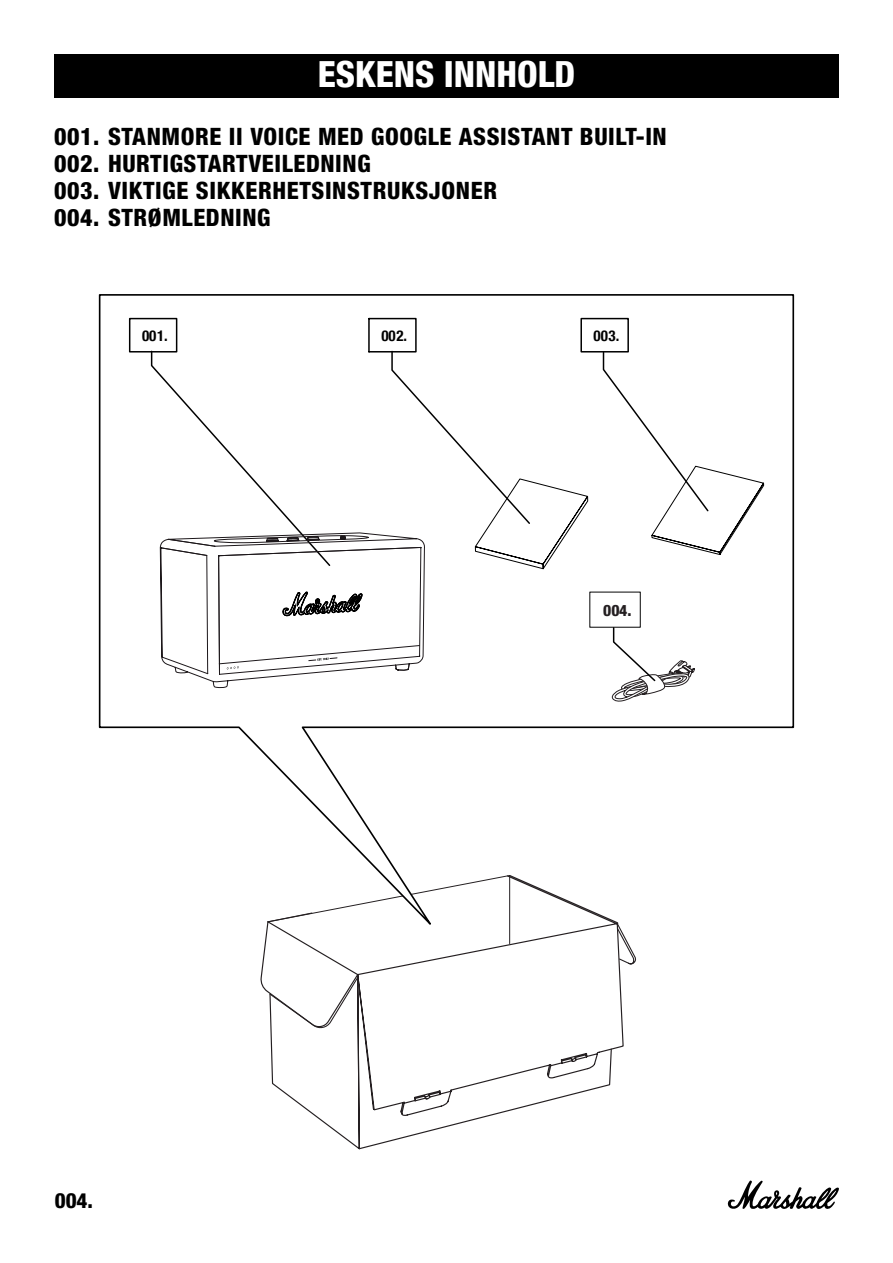
<style>
.page{position:relative;width:893px;height:1263px;background:#fff}
.page>*{position:absolute;margin:0;border:0;box-sizing:border-box;transform-origin:0 0}
.t1{font:800 condensed 36px "Helvetica Neue LT Com";color:#fff}
.t2{font:800 condensed 24px/27px "Helvetica Neue LT Std";letter-spacing:.025em;color:#000}
.t3{font:800 condensed 21px "Helvetica Neue LT Std";color:#000}
.t4{font:800 condensed 15.75px "Helvetica Neue LT Std";color:#241f21}
.t5{font:700 condensed 15px "Helvetica Neue";letter-spacing:.02em;color:#000}
</style>
<div class="page">
<svg style="left:727px;top:1180px;width:112px;height:29px"></svg>
<div style="left:54px;top:54px;width:785px;height:44px;background:#000"></div>
<svg style="left:315px;top:1116px;width:175px;height:33px"></svg>
<svg style="left:260px;top:937px;width:364px;height:179px"></svg>
<svg style="left:268px;top:976px;width:91px;height:53px"></svg>
<svg style="left:267px;top:937px;width:369px;height:28px"></svg>
<svg style="left:99px;top:295px;width:695px;height:642px"></svg>
<svg style="left:657px;top:351px;width:108px;height:220px"></svg>
<svg style="left:610px;top:660px;width:85px;height:42px"></svg>
<svg style="left:128px;top:317px;width:529px;height:366px"></svg>
<svg style="left:367px;top:317px;width:50px;height:36px"></svg>
<div style="left:580px;top:318px;width:49px;height:34px;border:2px solid #000"></div>
<svg style="left:159px;top:396px;width:266px;height:411px"></svg>
<svg style="left:160px;top:538px;width:262px;height:384px"></svg>
<svg style="left:282px;top:592px;width:80px;height:27px"></svg>
<svg style="left:265px;top:538px;width:15px;height:4px"></svg>
<svg style="left:286px;top:537px;width:14px;height:4px"></svg>
<svg style="left:306px;top:536px;width:15px;height:4px"></svg>
<svg style="left:340px;top:536px;width:6px;height:3px"></svg>
<svg style="left:218px;top:644px;width:203px;height:25px"></svg>
<h1 class="t1" style="left:318px;top:52px;width:259px">ESKENS INNHOLD</h1>
<p class="t2" style="left:54px;top:123px;width:614px">001. STANMORE II VOICE MED GOOGLE ASSISTANT BUILT-IN 002. HURTIGSTARTVEILEDNING<br>003. VIKTIGE SIKKERHETSINSTRUKSJONER<br>004. STRØMLEDNING</p>
<p class="t5" style="left:142px;top:323px;width:27px">001.</p>
<p class="t5" style="left:381px;top:323px;width:27px">002.</p>
<p class="t5" style="left:594px;top:323px;width:27px">003.</p>
<p class="t3" style="left:55px;top:1187px;width:40px">004.</p>
<p class="t4" style="left:603px;top:600px;width:30px">004.</p>
</div>
